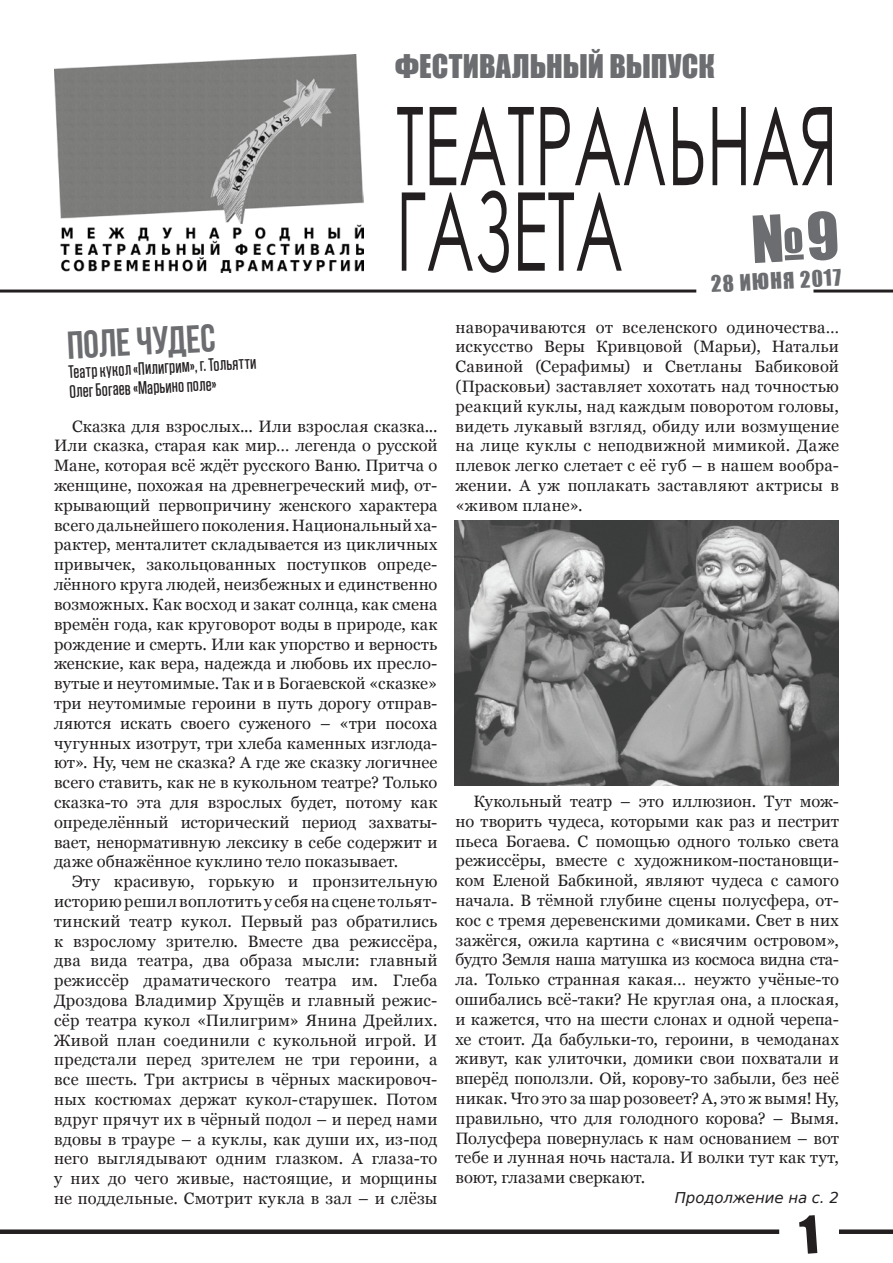
<style>
.page{position:relative;width:893px;height:1263px;background:#fff}
.page>*{position:absolute;margin:0;border:0;box-sizing:border-box;transform-origin:0 0}
.t1{font:108.9px/85.5px "Century Gothic";color:#231f20;scale:.6 1}
.t2{font:700 39px "Bebas Neue";color:#6c6d70}
.t3{font:30px "Impact";letter-spacing:.005em;color:#6c6d70}
.t4{font:21px "Impact";color:#6c6d70}
.t5{font:500 18px/19.5px "Rain Tungsten";color:#231f20}
.t6{font:16.5px/19.8px "Georgia";letter-spacing:.01em;color:#231f20;text-align:justify}
.t7{font:italic 15px "DejaVu Sans";letter-spacing:-.01em;color:#231f20}
</style>
<div class="page">
<div style="left:0;top:1229px;width:779px;height:5px;background:#231f20"></div>
<div style="left:839px;top:1229px;width:54px;height:5px;background:#231f20"></div>
<hr style="left:0;top:290px;width:696px;height:3px;background:#231f20">
<hr style="left:813px;top:290px;width:80px;height:3px;background:#231f20">
<img style="left:54px;top:54px;width:309px;height:219px">
<img style="left:455px;top:521px;width:384px;height:265px">
<h3 class="t3" style="left:395px;top:43px;width:321px">ФЕСТИВАЛЬНЫЙ ВЫПУСК</h3>
<h1 class="t1" style="left:396px;top:101px;width:737px">ТЕАТРАЛЬНАЯ<br>ГАЗЕТА</h1>
<p class="t4" style="left:710px;top:268px;width:132px;rotate:-3deg">28 ИЮНЯ 2017</p>
<h2 class="t2" style="left:66px;top:324px;width:150px;rotate:-3deg">поле чудес</h2>
<p class="t5" style="left:68px;top:362px;width:190px;rotate:-3deg">Театр кукол «Пилигрим», г. Тольятти<br>Олег Богаев «Марьино поле»</p>
<p class="t6" style="left:54px;top:416px;width:385px;text-indent:18px">Сказка для взрослых... Или взрослая сказка...<br>Или сказка, старая как мир… легенда о русской Мане, которая всё ждёт русского Ваню. Притча о женщине, похожая на древнегреческий миф, от&shy;крывающий первопричину женского характера всего дальнейшего поколения. Национальный ха&shy;рактер, менталитет складывается из цикличных привычек, закольцованных поступков опреде&shy;лённого круга людей, неизбежных и единственно возможных. Как восход и закат солнца, как смена времён года, как круговорот воды в природе, как рождение и смерть. Или как упорство и верность женские, как вера, надежда и любовь их пресло&shy;вутые и неутомимые. Так и в Богаевской «сказке» три неутомимые героини в путь дорогу отправ&shy;ляются искать своего суженого – «три посоха чугунных изотрут, три хлеба каменных изглода&shy;ют». Ну, чем не сказка? А где же сказку логичнее всего ставить, как не в кукольном театре? Только сказка-то эта для взрослых будет, потому как определённый исторический период захваты&shy;вает, ненормативную лексику в себе содержит и даже обнажённое куклино тело показывает.</p>
<p class="t6" style="left:54px;top:872px;width:385px;text-indent:18px">Эту красивую, горькую и пронзительную историю решил воплотить у себя на сцене тольят&shy;тинский театр кукол. Первый раз обратились к взрослому зрителю. Вместе два режиссёра, два вида театра, два образа мысли: главный режиссёр драматического театра им. Глеба Дроздова Владимир Хрущёв и главный режис&shy;сёр театра кукол «Пилигрим» Янина Дрейлих.<br>Живой план соединили с кукольной игрой. И предстали перед зрителем не три героини, а все шесть. Три актрисы в чёрных маскировоч&shy;ных костюмах держат кукол-старушек. Потом вдруг прячут их в чёрный подол – и перед нами вдовы в трауре – а куклы, как души их, из-под него выглядывают одним глазком. А глаза-то у них до чего живые, настоящие, и морщины не поддельные. Смотрит кукла в зал – и слёзы</p>
<p class="t6" style="left:455px;top:317px;width:385px">наворачиваются от вселенского одиночества… искусство Веры Кривцовой (Марьи), Натальи Савиной (Серафимы) и Светланы Бабиковой (Прасковьи) заставляет хохотать над точностью реакций куклы, над каждым поворотом головы, видеть лукавый взгляд, обиду или возмущение на лице куклы с неподвижной мимикой. Даже плевок легко слетает с её губ – в нашем вообра&shy;жении. А уж поплакать заставляют актрисы в «живом плане».</p>
<p class="t6" style="left:455px;top:792px;width:385px;text-indent:18px">Кукольный театр – это иллюзион. Тут мож&shy;но творить чудеса, которыми как раз и пестрит пьеса Богаева. С помощью одного только света режиссёры, вместе с художником-постановщи&shy;ком Еленой Бабкиной, являют чудеса с самого начала. В тёмной глубине сцены полусфера, от&shy;кос с тремя деревенскими домиками. Свет в них зажёгся, ожила картина с «висячим островом», будто Земля наша матушка из космоса видна ста&shy;ла. Только странная какая… неужто учёные-то ошибались всё-таки? Не круглая она, а плоская, и кажется, что на шести слонах и одной черепа&shy;хе стоит. Да бабульки-то, героини, в чемоданах живут, как улиточки, домики свои похватали и вперёд поползли. Ой, корову-то забыли, без неё никак. Что это за шар розовеет? А, это ж вымя! Ну, правильно, что для голодного корова? – Вымя.<br>Полусфера повернулась к нам основанием – вот тебе и лунная ночь настала. И волки тут как тут, воют, глазами сверкают.</p>
<p class="t7" style="left:675px;top:1187px;width:166px">Продолжение на с. 2</p>
</div>
